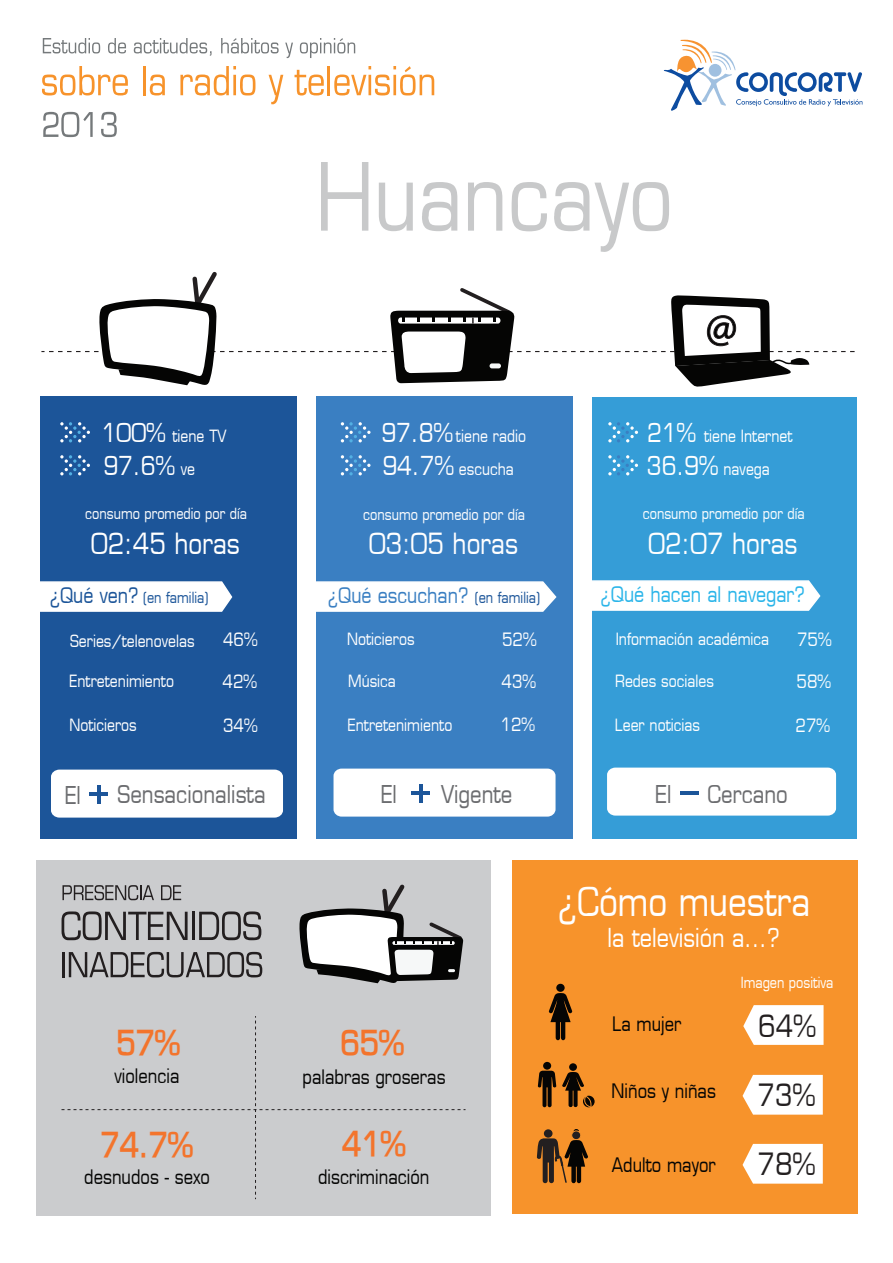
<style>
.page{position:relative;width:893px;height:1263px;background:#fff}
.page>*{position:absolute;margin:0;border:0;box-sizing:border-box;transform-origin:0 0}
.t1{font:91.5px "Eurasia Normal";color:#c8c9ca}
.t2{font:39px "Eurasia Normal";color:#fff}
.t3{font:700 33px "Eurasia";color:#f3742c}
.t4{font:30px "Eurasia Normal";color:#231f20}
.t5{font:28.5px "Eurasia Normal";color:#fff}
.t6{font:25.5px/33px "Eurasia Normal";color:#fff}
.t7{font:24px "Eurasia Normal";color:#6c6d70}
.t8{font:21px "Eurasia Normal";color:#3a7fc2}
.t9{font:21px "Eurasia Normal";color:#2bb5e9}
.t10{font:19.5px "Eurasia Normal";color:#050504}
.t11{font:18px "Eurasia Normal";color:#fff}
.t12{font:16.5px/33px "Eurasia Normal";color:#fff;text-align:center}
.t13{font:15px "Eurasia Normal";color:#fff}
.t14{font:15px "Eurasia Normal";color:#1c5599}
.s1{font-size:16.5px}
.s2{font-size:25.5px}
.s3{font-size:21px}
.s4{font-size:15px;color:#1c5599}
</style>
<div class="page">
<div style="left:40px;top:396px;width:257px;height:442px;background:#1c5599"></div>
<div style="left:316px;top:397px;width:257px;height:442px;background:#3a7fc2"></div>
<div style="left:593px;top:397px;width:264px;height:442px;background:#359dd7"></div>
<svg style="left:663px;top:40px;width:199px;height:71px"></svg>
<div style="left:36px;top:860px;width:455px;height:355px;background:#cbccce"></div>
<div style="left:512px;top:860px;width:346px;height:354px;background:#f7932b"></div>
<div style="left:51px;top:770px;width:232px;height:48px;background:#fff"></div>
<div style="left:334px;top:769px;width:222px;height:48px;background:#fff;border-radius:8px"></div>
<div style="left:607px;top:768px;width:229px;height:48px;background:#fff"></div>
<svg style="left:299px;top:884px;width:165px;height:100px"></svg>
<svg style="left:60px;top:422px;width:30px;height:20px"></svg>
<svg style="left:60px;top:455px;width:30px;height:20px"></svg>
<svg style="left:608px;top:422px;width:30px;height:20px"></svg>
<svg style="left:608px;top:455px;width:30px;height:20px"></svg>
<svg style="left:42px;top:66px;width:86px;height:29px"></svg>
<hr style="left:143px;top:66px;width:3px;height:29px;background:#f7932b">
<svg style="left:150px;top:75px;width:15px;height:20px"></svg>
<svg style="left:180px;top:66px;width:75px;height:29px"></svg>
<svg style="left:269px;top:75px;width:14px;height:29px"></svg>
<svg style="left:294px;top:70px;width:30px;height:25px"></svg>
<hr style="left:328px;top:66px;width:2px;height:29px;background:#f7932b">
<svg style="left:334px;top:66px;width:100px;height:29px"></svg>
<svg style="left:43px;top:38px;width:57px;height:15px"></svg>
<svg style="left:108px;top:38px;width:18px;height:15px"></svg>
<svg style="left:134px;top:38px;width:78px;height:18px"></svg>
<svg style="left:221px;top:38px;width:58px;height:15px"></svg>
<svg style="left:285px;top:43px;width:8px;height:15px"></svg>
<svg style="left:300px;top:38px;width:55px;height:20px"></svg>
<svg style="left:40px;top:581px;width:193px;height:31px;background:#f4f7fa"></svg>
<svg style="left:316px;top:581px;width:241px;height:31px;background:#f6f9fc"></svg>
<svg style="left:592px;top:579px;width:229px;height:33px;background:#eaf5fa"></svg>
<hr style="left:419px;top:784px;width:3px;height:19px;background:#1c5599">
<hr style="left:411px;top:791px;width:19px;height:4px;background:#1c5599">
<hr style="left:680px;top:791px;width:18px;height:4px;background:#1c5599">
<hr style="left:97px;top:785px;width:4px;height:19px;background:#1c5599">
<hr style="left:90px;top:792px;width:18px;height:3px;background:#1c5599">
<svg style="left:62px;top:911px;width:126px;height:29px"></svg>
<hr style="left:192px;top:912px;width:3px;height:28px;background:#231f20">
<svg style="left:199px;top:911px;width:62px;height:29px"></svg>
<hr style="left:62px;top:952px;width:3px;height:25px;background:#231f20">
<svg style="left:69px;top:952px;width:193px;height:25px"></svg>
<svg style="left:62px;top:885px;width:92px;height:15px"></svg>
<svg style="left:161px;top:885px;width:20px;height:15px"></svg>
<svg style="left:61px;top:1016px;width:404px;height:183px"></svg>
<div style="left:556px;top:984px;width:9px;height:8px;background:#050504;border-radius:50%"></div>
<svg style="left:549px;top:993px;width:23px;height:47px"></svg>
<svg style="left:537px;top:1129px;width:51px;height:54px"></svg>
<div style="left:543px;top:1062px;width:8px;height:8px;background:#050504;border-radius:50%"></div>
<svg style="left:538px;top:1071px;width:18px;height:36px"></svg>
<div style="left:569px;top:1063px;width:8px;height:8px;background:#050504;border-radius:50%"></div>
<svg style="left:583px;top:1096px;width:12px;height:11px"></svg>
<svg style="left:562px;top:1072px;width:30px;height:36px"></svg>
<svg style="left:341px;top:422px;width:30px;height:20px"></svg>
<svg style="left:341px;top:455px;width:30px;height:20px"></svg>
<svg style="left:41px;top:271px;width:814px;height:116px"></svg>
<svg style="left:743px;top:1005px;width:81px;height:40px;background:#fef6ee"></svg>
<svg style="left:742px;top:1075px;width:81px;height:40px;background:#fef6ed"></svg>
<svg style="left:742px;top:1144px;width:81px;height:40px;background:#fef6ed"></svg>
<svg style="left:43px;top:112px;width:50px;height:25px"></svg>
<svg style="left:101px;top:112px;width:16px;height:25px"></svg>
<p class="t1" style="left:315px;top:137px;width:359px">Huancayo</p>
<p class="t6" style="left:102px;top:416px;width:95px">100%<br>97.6% <span class="s1">ve</span></p>
<p class="t6" style="left:647px;top:416px;width:73px">21%<br>36.9%</p>
<p class="t6" style="left:381px;top:416px;width:73px">97.8%</p>
<p class="t12" style="left:382px;top:452px;width:133px"><span class="s2">94.7%</span> escucha</p>
<p class="t12" style="left:172px;top:419px;width:56px">tiene TV</p>
<p class="t12" style="left:704px;top:419px;width:90px">tiene Internet navega</p>
<p class="t12" style="left:456px;top:419px;width:72px">tiene radio</p>
<p class="t13" style="left:85px;top:504px;width:163px">consumo promedio por día</p>
<p class="t13" style="left:363px;top:504px;width:163px">consumo promedio por día</p>
<p class="t13" style="left:643px;top:504px;width:163px">consumo promedio por día</p>
<p class="t5" style="left:91px;top:524px;width:150px">02:45 horas</p>
<p class="t5" style="left:369px;top:525px;width:150px">03:05 horas</p>
<p class="t5" style="left:649px;top:524px;width:150px">02:07 horas</p>
<p class="t14" style="left:50px;top:587px;width:160px"><span class="s3">¿Qué ven?</span> (en familia)</p>
<p class="t8" style="left:328px;top:581px;width:214px">¿Qué escuchan? <span class="s4">(en familia)</span></p>
<p class="t9" style="left:600px;top:581px;width:206px">¿Qué hacen al navegar?</p>
<p class="t12" style="left:70px;top:624px;width:126px">Series/telenovelas</p>
<p class="t12" style="left:70px;top:664px;width:106px">Entretenimiento</p>
<p class="t12" style="left:69px;top:708px;width:69px">Noticieros</p>
<p class="t11" style="left:223px;top:628px;width:36px">46%</p>
<p class="t11" style="left:222px;top:670px;width:36px">42%</p>
<p class="t11" style="left:223px;top:713px;width:36px">34%</p>
<p class="t12" style="left:347px;top:622px;width:69px">Noticieros</p>
<p class="t12" style="left:348px;top:664px;width:49px">Música</p>
<p class="t12" style="left:348px;top:708px;width:106px">Entretenimiento</p>
<p class="t11" style="left:502px;top:627px;width:36px">52%</p>
<p class="t11" style="left:501px;top:669px;width:36px">43%</p>
<p class="t11" style="left:500px;top:713px;width:36px">12%</p>
<p class="t12" style="left:616px;top:622px;width:155px">Información académica</p>
<p class="t12" style="left:615px;top:664px;width:100px">Redes sociales</p>
<p class="t12" style="left:615px;top:708px;width:87px">Leer noticias</p>
<p class="t11" style="left:797px;top:628px;width:36px">75%</p>
<p class="t11" style="left:796px;top:670px;width:36px">58%</p>
<p class="t11" style="left:795px;top:713px;width:36px">27%</p>
<p class="t7" style="left:65px;top:779px;width:17px">El</p>
<p class="t7" style="left:117px;top:778px;width:150px">Sensacionalista</p>
<p class="t7" style="left:381px;top:778px;width:17px">El</p>
<p class="t7" style="left:441px;top:778px;width:73px">Vigente</p>
<p class="t7" style="left:656px;top:778px;width:17px">El</p>
<p class="t7" style="left:708px;top:778px;width:82px">Cercano</p>
<p class="t2" style="left:558px;top:876px;width:254px">¿Cómo muestra</p>
<p class="t6" style="left:607px;top:920px;width:174px">la televisión a...?</p>
<p class="t3" style="left:117px;top:1021px;width:65px">57%</p>
<p class="t3" style="left:341px;top:1021px;width:65px">65%</p>
<p class="t10" style="left:612px;top:1011px;width:71px">La mujer</p>
<p class="t13" style="left:741px;top:972px;width:94px">Imagen positiva</p>
<p class="t4" style="left:758px;top:1006px;width:59px">64%</p>
<p class="t10" style="left:114px;top:1063px;width:67px">violencia</p>
<p class="t10" style="left:303px;top:1064px;width:145px">palabras groseras</p>
<p class="t10" style="left:612px;top:1078px;width:106px">Niños y niñas</p>
<p class="t4" style="left:757px;top:1076px;width:59px">73%</p>
<p class="t3" style="left:101px;top:1122px;width:94px">74.7%</p>
<p class="t10" style="left:84px;top:1164px;width:127px">desnudos - sexo</p>
<p class="t3" style="left:342px;top:1122px;width:65px">41%</p>
<p class="t10" style="left:318px;top:1164px;width:113px">discriminación</p>
<p class="t10" style="left:612px;top:1152px;width:105px">Adulto mayor</p>
<p class="t4" style="left:757px;top:1145px;width:59px">78%</p>
</div>
